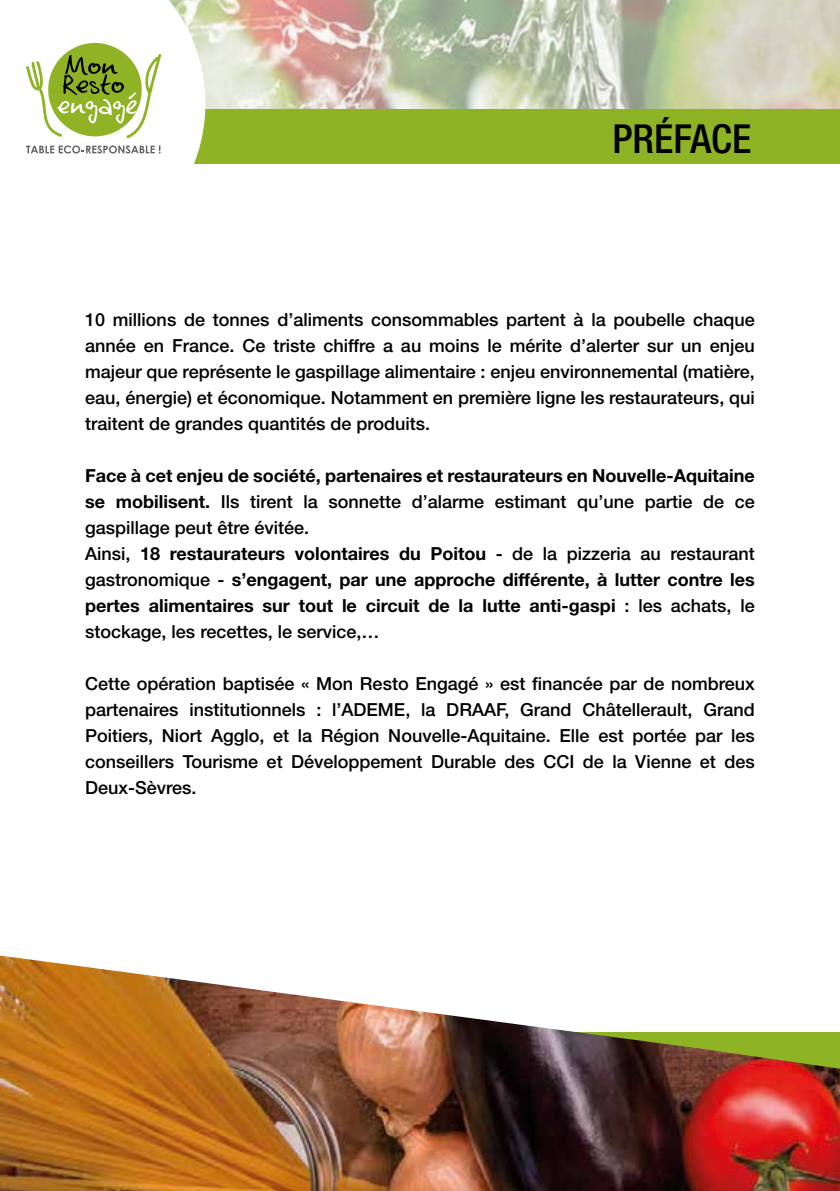
<style>
.page{position:relative;width:840px;height:1191px;background:#fff}
.page>*{position:absolute;margin:0;border:0;box-sizing:border-box;transform-origin:0 0}
.t1{font:500 condensed 40px "Helvetica Neue LT Std";color:#000}
.t2{font:500 18px/26px "Helvetica Neue LT Std";color:#000;text-align:justify}
.t3{font:700 18px/26px "Helvetica Neue LT Std";color:#000}
.s1{font-weight:500}
</style>
<div class="page">
<svg style="left:205px;top:0;width:634px;height:110px;background:#c9c6af"></svg>
<div style="left:41px;top:110px;width:798px;height:54px;background:#8eb325"></div>
<svg style="left:27px;top:0;width:178px;height:164px"></svg>
<div style="left:48px;top:43px;width:94px;height:93px;background:#8fb324;border-radius:50%"></div>
<svg style="left:26px;top:54px;width:135px;height:84px"></svg>
<svg style="left:26px;top:145px;width:134px;height:8px"></svg>
<img style="left:0;top:955px;width:839px;height:236px">
<h1 class="t1" style="left:612px;top:115px;width:140px">PRÉFACE</h1>
<p class="t2" style="left:85px;top:307px;width:670px">10 millions de tonnes d’aliments consommables partent à la poubelle chaque année en France. Ce triste chiffre a au moins le mérite d’alerter sur un enjeu majeur que représente le gaspillage alimentaire : enjeu environnemental (matière, eau, énergie) et économique. Notamment en première ligne les restaurateurs, qui traitent de grandes quantités de produits.</p>
<p class="t3" style="left:85px;top:462px;width:671px">Face à cet enjeu de société, partenaires et restaurateurs en Nouvelle-Aquitaine se mobilisent. <span class="s1">Ils tirent la sonnette d’alarme estimant qu’une partie de ce gaspillage peut être évitée.<br>Ainsi,</span> 18 restaurateurs volontaires du Poitou <span class="s1">- de la pizzeria au restaurant gastronomique -</span> s’engagent, par une approche différente, à lutter contre les pertes alimentaires sur tout le circuit de la lutte anti-gaspi <span class="s1">: les achats, le stockage, les recettes, le service,…</span></p>
<p class="t2" style="left:85px;top:670px;width:671px">Cette opération baptisée « Mon Resto Engagé » est financée par de nombreux partenaires institutionnels : l’ADEME, la DRAAF, Grand Châtellerault, Grand Poitiers, Niort Agglo, et la Région Nouvelle-Aquitaine. Elle est portée par les conseillers Tourisme et Développement Durable des CCI de la Vienne et des Deux-Sèvres.</p>
</div>
